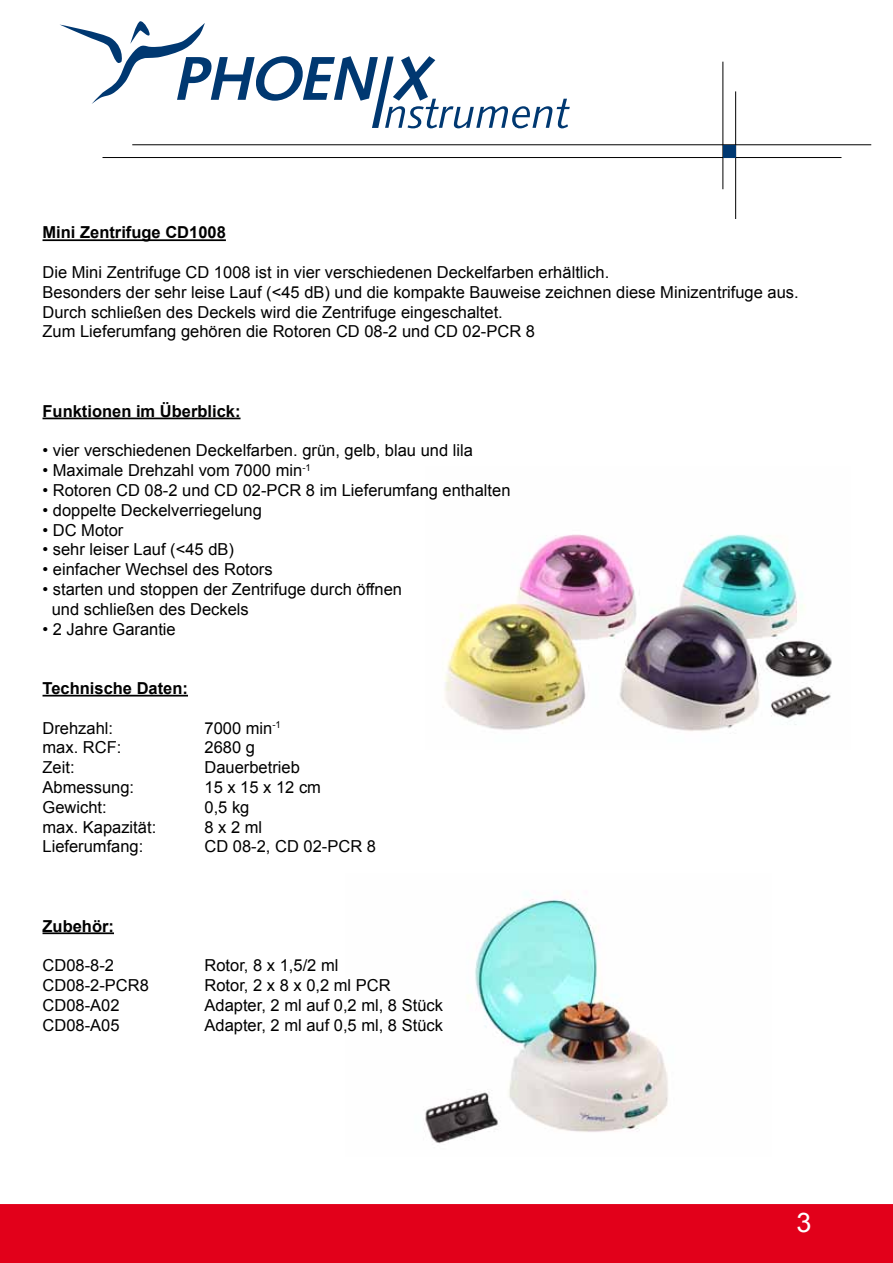
<style>
.page{position:relative;width:893px;height:1263px;background:#fff}
.page>*{position:absolute;margin:0;border:0;box-sizing:border-box;transform-origin:0 0}
.t1{font:27px "Arial";color:#fff}
.t2{font:16.5px/19.8px "Arial";color:#000}
.t3{font:700 16.5px "Arial";color:#000}
</style>
<div class="page">
<hr style="left:132px;top:144px;width:739px;height:1px;background:#000">
<hr style="left:103px;top:157px;width:738px;height:1px;background:#000">
<hr style="left:723px;top:62px;width:1px;height:127px;background:#000">
<hr style="left:735px;top:91px;width:1px;height:128px;background:#000">
<div style="left:723px;top:145px;width:12px;height:12px;background:#003871"></div>
<svg style="left:60px;top:21px;width:510px;height:107px"></svg>
<div style="left:0;top:1204px;width:893px;height:59px;background:#e2001a"></div>
<img style="left:424px;top:894px;width:244px;height:250px">
<img style="left:444px;top:534px;width:388px;height:197px">
<hr style="left:43px;top:239px;width:183px;height:2px;background:#000">
<hr style="left:43px;top:418px;width:198px;height:1px;background:#000">
<hr style="left:43px;top:695px;width:145px;height:1px;background:#000">
<hr style="left:43px;top:932px;width:71px;height:2px;background:#000">
<p class="t3" style="left:43px;top:222px;width:185px">Mini Zentrifuge CD1008</p>
<p class="t2" style="left:43px;top:263px;width:758px">Die Mini Zentrifuge CD 1008 ist in vier verschiedenen Deckelfarben erhältlich.<br>Besonders der sehr leise Lauf (&lt;45 dB) und die kompakte Bauweise zeichnen diese Minizentrifuge aus.<br>Durch schließen des Deckels wird die Zentrifuge eingeschaltet.<br>Zum Lieferumfang gehören die Rotoren CD 08-2 und CD 02-PCR 8</p>
<p class="t3" style="left:43px;top:400px;width:200px">Funktionen im Überblick:</p>
<p class="t2" style="left:43px;top:441px;width:432px">• vier verschiedenen Deckelfarben. grün, gelb, blau und lila</p>
<p class="t2" style="left:43px;top:461px;width:270px">• Maximale Drehzahl vom 7000 min<sup>-1</sup></p>
<p class="t2" style="left:43px;top:480px;width:469px">• Rotoren CD 08-2 und CD 02-PCR 8 im Lieferumfang enthalten</p>
<p class="t2" style="left:43px;top:500px;width:221px">• doppelte Deckelverriegelung</p>
<p class="t2" style="left:43px;top:520px;width:82px">• DC Motor</p>
<p class="t2" style="left:43px;top:540px;width:193px">• sehr leiser Lauf (&lt;45 dB)</p>
<p class="t2" style="left:43px;top:560px;width:232px">• einfacher Wechsel des Rotors</p>
<p class="t2" style="left:52px;top:579px;width:352px;text-indent:-9px">• starten und stoppen der Zentrifuge durch öffnen und schließen des Deckels</p>
<p class="t2" style="left:43px;top:619px;width:135px">• 2 Jahre Garantie</p>
<p class="t3" style="left:43px;top:677px;width:147px">Technische Daten:</p>
<p class="t2" style="left:43px;top:718px;width:72px">Drehzahl:</p>
<p class="t2" style="left:205px;top:718px;width:78px">7000 min<sup>-1</sup></p>
<p class="t2" style="left:43px;top:738px;width:80px">max. RCF:</p>
<p class="t2" style="left:205px;top:738px;width:52px">2680 g</p>
<p class="t2" style="left:43px;top:758px;width:34px">Zeit:</p>
<p class="t2" style="left:205px;top:758px;width:97px">Dauerbetrieb</p>
<p class="t2" style="left:43px;top:777px;width:93px">Abmessung:</p>
<p class="t2" style="left:205px;top:777px;width:118px">15 x 15 x 12 cm</p>
<p class="t2" style="left:43px;top:797px;width:66px">Gewicht:</p>
<p class="t2" style="left:205px;top:797px;width:46px">0,5 kg</p>
<p class="t2" style="left:43px;top:817px;width:115px">max. Kapazität:</p>
<p class="t2" style="left:205px;top:817px;width:59px">8 x 2 ml</p>
<p class="t2" style="left:43px;top:837px;width:102px">Lieferumfang:</p>
<p class="t2" style="left:205px;top:837px;width:173px">CD 08-2, CD 02-PCR 8</p>
<p class="t3" style="left:43px;top:915px;width:73px">Zubehör:</p>
<p class="t2" style="left:43px;top:956px;width:73px">CD08-8-2</p>
<p class="t2" style="left:205px;top:956px;width:135px">Rotor, 8 x 1,5/2 ml</p>
<p class="t2" style="left:43px;top:975px;width:108px">CD08-2-PCR8</p>
<p class="t2" style="left:205px;top:975px;width:188px">Rotor, 2 x 8 x 0,2 ml PCR</p>
<p class="t2" style="left:43px;top:995px;width:79px">CD08-A02</p>
<p class="t2" style="left:205px;top:995px;width:240px">Adapter, 2 ml auf 0,2 ml, 8 Stück</p>
<p class="t2" style="left:43px;top:1015px;width:79px">CD08-A05</p>
<p class="t2" style="left:205px;top:1015px;width:240px">Adapter, 2 ml auf 0,5 ml, 8 Stück</p>
<h1 class="t1" style="left:796px;top:1204px;width:17px">3</h1>
</div>
